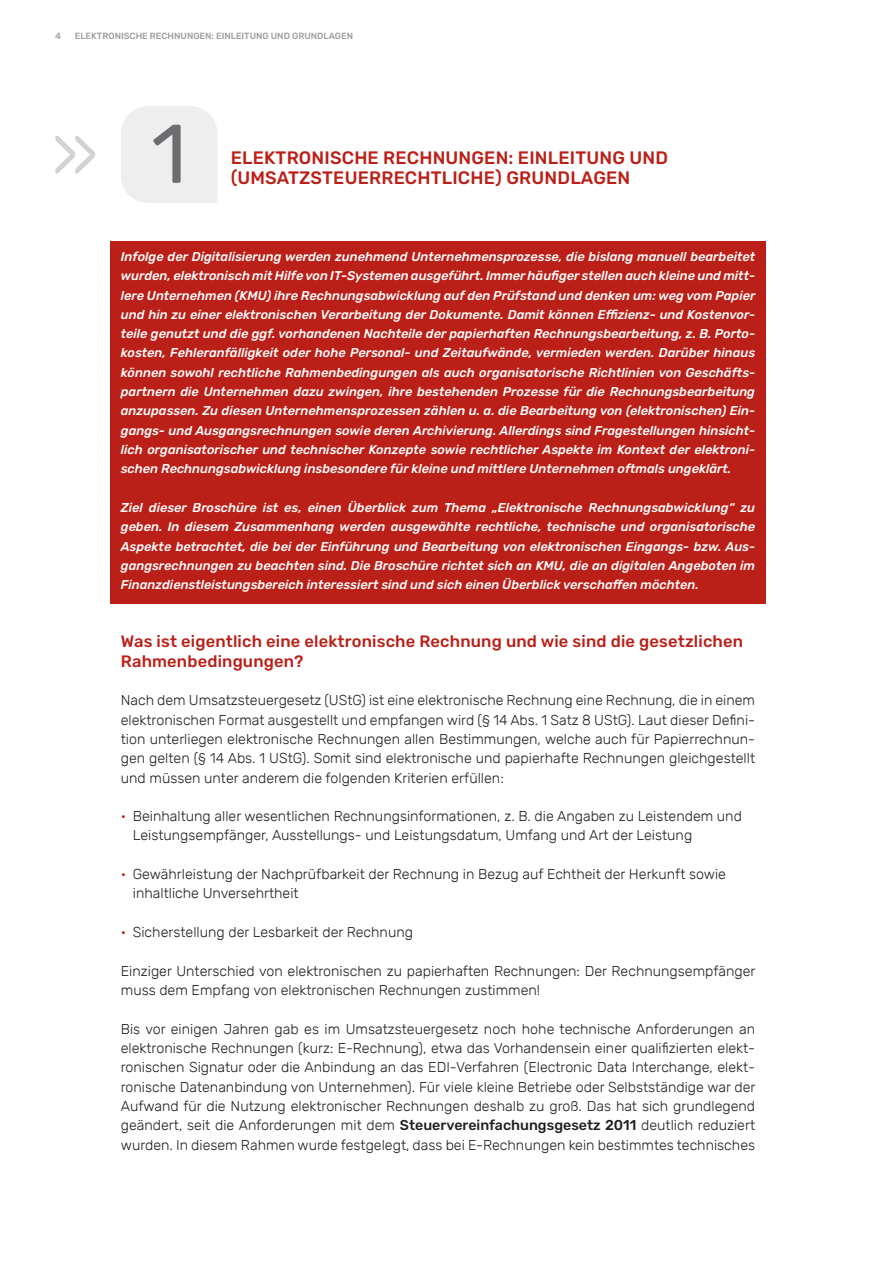
<style>
.page{position:relative;width:893px;height:1263px;background:#fff}
.page>*{position:absolute;margin:0;border:0;box-sizing:border-box;transform-origin:0 0}
.t1{font:83.1px "Rubik";color:#6c6d70}
.t2{font:500 18px/19.4px "Rubik";letter-spacing:.01em;color:#bb2018}
.t3{font:500 16.5px/19.4px "Rubik";letter-spacing:.01em;color:#bb2018}
.t4{font:300 14.25px/19.4px "Rubik";color:#231f20}
.t5{font:italic 500 12.75px/19.4px "Rubik";color:#fff;text-align:justify}
.t6{font:500 9px "Rubik";color:#9d9fa2}
.s1{color:#bb2018}
.s2{font-weight:500}
</style>
<div class="page">
<div style="left:110px;top:242px;width:656px;height:362px;background:#bb2018"></div>
<div style="left:121px;top:106px;width:96px;height:97px;background:#eeeeef"></div>
<svg style="left:55px;top:136px;width:40px;height:38px"></svg>
<p class="t6" style="left:55px;top:31px;width:7px">4</p>
<p class="t6" style="left:75px;top:31px;width:280px">ELEKTRONISCHE RECHNUNGEN: EINLEITUNG UND GRUNDLAGEN</p>
<h1 class="t1" style="left:151px;top:107px;width:37px">1</h1>
<h2 class="t2" style="left:231px;top:149px;width:439px">ELEKTRONISCHE RECHNUNGEN: EINLEITUNG UND (UMSATZSTEUERRECHTLICHE) GRUNDLAGEN</h2>
<p class="t5" style="left:121px;top:247px;width:636px">Infolge der Digitalisierung werden zunehmend Unternehmensprozesse, die bislang manuell bearbeitet wurden, elektronisch mit Hilfe von IT-Systemen ausgeführt. Immer häufiger stellen auch kleine und mitt&shy;lere Unternehmen (KMU) ihre Rechnungsabwicklung auf den Prüfstand und denken um: weg vom Papier und hin zu einer elektronischen Verarbeitung der Dokumente. Damit können Effizienz- und Kostenvor&shy;teile genutzt und die ggf. vorhandenen Nachteile der papierhaften Rechnungsbearbeitung, z. B. Porto&shy;kosten, Fehleranfälligkeit oder hohe Personal- und Zeitaufwände, vermieden werden. Darüber hinaus können sowohl rechtliche Rahmenbedingungen als auch organisatorische Richtlinien von Geschäfts&shy;partnern die Unternehmen dazu zwingen, ihre bestehenden Prozesse für die Rechnungsbearbeitung anzupassen. Zu diesen Unternehmensprozessen zählen u. a. die Bearbeitung von (elektronischen) Ein&shy;gangs- und Ausgangsrechnungen sowie deren Archivierung. Allerdings sind Fragestellungen hinsicht&shy;lich organisatorischer und technischer Konzepte sowie rechtlicher Aspekte im Kontext der elektroni&shy;schen Rechnungsabwicklung insbesondere für kleine und mittlere Unternehmen oftmals ungeklärt.</p>
<p class="t5" style="left:121px;top:498px;width:636px">Ziel dieser Broschüre ist es, einen Überblick zum Thema „Elektronische Rechnungsabwicklung“ zu geben. In diesem Zusammenhang werden ausgewählte rechtliche, technische und organisatorische Aspekte betrachtet, die bei der Einführung und Bearbeitung von elektronischen Eingangs- bzw. Aus&shy;gangsrechnungen zu beachten sind. Die Broschüre richtet sich an KMU, die an digitalen Angeboten im Finanzdienstleistungsbereich interessiert sind und sich einen Überblick verschaffen möchten.</p>
<p class="t3" style="left:121px;top:632px;width:624px">Was ist eigentlich eine elektronische Rechnung und wie sind die gesetzlichen<br>Rahmenbedingungen?</p>
<p class="t4" style="left:121px;top:691px;width:636px;text-align:justify">Nach dem Umsatzsteuergesetz (UStG) ist eine elektronische Rechnung eine Rechnung, die in einem elektronischen Format ausgestellt und empfangen wird (§ 14 Abs. 1 Satz 8 UStG). Laut dieser Defini&shy;tion unterliegen elektronische Rechnungen allen Bestimmungen, welche auch für Papierrechnun&shy;gen gelten (§ 14 Abs. 1 UStG). Somit sind elektronische und papierhafte Rechnungen gleichgestellt und müssen unter anderem die folgenden Kriterien erfüllen:</p>
<p class="t4" style="left:133px;top:807px;width:611px;text-indent:-12px"><span class="s1">•</span> Beinhaltung aller wesentlichen Rechnungsinformationen, z. B. die Angaben zu Leistendem und<br>Leistungsempfänger, Ausstellungs- und Leistungsdatum, Umfang und Art der Leistung</p>
<p class="t4" style="left:133px;top:865px;width:595px;text-indent:-12px"><span class="s1">•</span> Gewährleistung der Nachprüfbarkeit der Rechnung in Bezug auf Echtheit der Herkunft sowie inhaltliche Unversehrtheit</p>
<p class="t4" style="left:121px;top:923px;width:294px"><span class="s1">•</span> Sicherstellung der Lesbarkeit der Rechnung</p>
<p class="t4" style="left:121px;top:961px;width:636px">Einziger Unterschied von elektronischen zu papierhaften Rechnungen: Der Rechnungsempfänger muss dem Empfang von elektronischen Rechnungen zustimmen!</p>
<p class="t4" style="left:121px;top:1019px;width:636px;text-align:justify">Bis vor einigen Jahren gab es im Umsatzsteuergesetz noch hohe technische Anforderungen an elektronische Rechnungen (kurz: E-Rechnung), etwa das Vorhandensein einer qualifizierten elekt&shy;ronischen Signatur oder die Anbindung an das EDI-Verfahren (Electronic Data Interchange, elekt&shy;ronische Datenanbindung von Unternehmen). Für viele kleine Betriebe oder Selbstständige war der Aufwand für die Nutzung elektronischer Rechnungen deshalb zu groß. Das hat sich grundlegend geändert, seit die Anforderungen mit dem <span class="s2">Steuervereinfachungsgesetz 2011</span> deutlich reduziert wurden. In diesem Rahmen wurde festgelegt, dass bei E-Rechnungen kein bestimmtes technisches</p>
</div>
